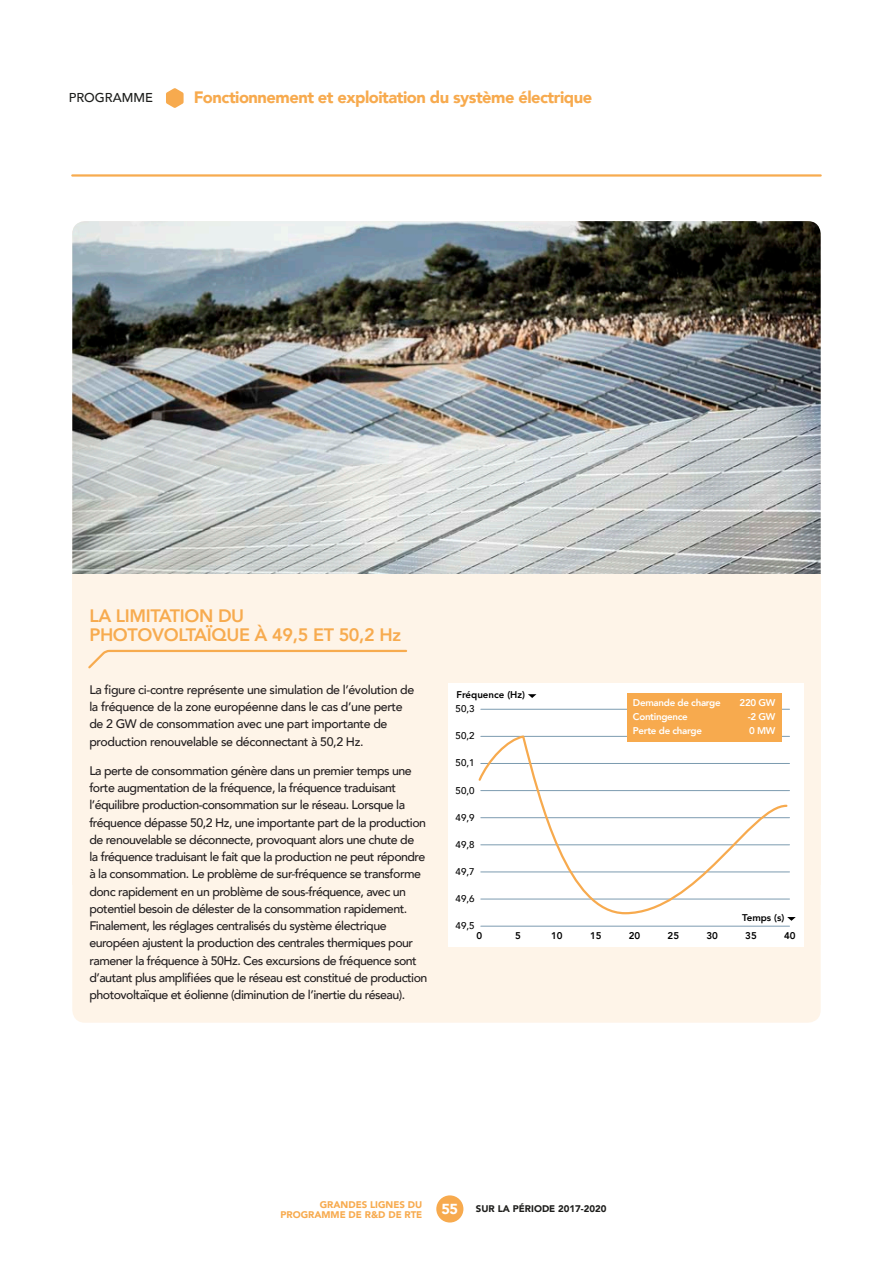
<style>
.page{position:relative;width:893px;height:1263px;background:#fff}
.page>*{position:absolute;margin:0;border:0;box-sizing:border-box;transform-origin:0 0}
.Encadré_Axe_4{font:800 18px/18.8px "Avenir";letter-spacing:-.02em;color:#f7ab4f}
.t1{font:900 16.5px "Avenir";letter-spacing:-.03em;color:#f7aa4e}
.t2{font:900 14.4px "Avenir";color:#fff}
.t3{font:500 12.9px "Avenir";color:#1d1e1c}
.Courant{font:500 12.3px/17.2px "Avenir";letter-spacing:-.04em;color:#231f20}
.t4{font:800 9.75px/14px "Avenir";letter-spacing:-.03em;color:#fff}
.t5{font:800 9.75px "Avenir";color:#000}
.t6{font:500 9.75px "Avenir";color:#000}
.t7{font:900 9.6px/10.5px "Avenir";color:#f7aa4e;text-align:right}
.t8{font:900 9.6px "Avenir";color:#1e1e1c}
</style>
<div class="page">
<hr style="left:72px;top:174px;width:749px;height:3px;background:#f7ab4f">
<div style="left:72px;top:221px;width:749px;height:802px;background:#fef4e8;border-radius:13px"></div>
<img style="left:72px;top:221px;width:749px;height:353px">
<svg style="left:88px;top:649px;width:320px;height:20px"></svg>
<div style="left:449px;top:684px;width:355px;height:263px;background:#fff"></div>
<hr style="left:481px;top:709px;width:308px;height:1px;background:#7c9bb0">
<hr style="left:481px;top:926px;width:308px;height:1px;background:#7c9bb0">
<svg style="left:528px;top:694px;width:8px;height:4px"></svg>
<svg style="left:787px;top:917px;width:9px;height:4px"></svg>
<div style="left:627px;top:693px;width:155px;height:48px;background:#f7aa4e"></div>
<svg style="left:478px;top:735px;width:311px;height:180px"></svg>
<div style="left:436px;top:1195px;width:27px;height:27px;background:#f7aa4e;border-radius:50%"></div>
<svg style="left:166px;top:88px;width:18px;height:20px"></svg>
<p class="t3" style="left:69px;top:87px;width:86px">PROGRAMME</p>
<h2 class="t1" style="left:194px;top:83px;width:400px">Fonctionnement et exploitation du système électrique</h2>
<p class="Encadré_Axe_4" style="left:89px;top:606px;width:313px">LA LIMITATION DU<br>PHOTOVOLTAÏQUE À 49,5 ET 50,2 Hz</p>
<p class="Courant" style="left:89px;top:680px;width:326px">La figure ci-contre représente une simulation de l’évolution de la fréquence de la zone européenne dans le cas d’une perte de 2 GW de consommation avec une part importante de production renouvelable se déconnectant à 50,2 Hz.</p>
<p class="Courant" style="left:89px;top:761px;width:340px">La perte de consommation génère dans un premier temps une forte augmentation de la fréquence, la fréquence traduisant l’équilibre production-consommation sur le réseau. Lorsque la fréquence dépasse 50,2 Hz, une importante part de la production de renouvelable se déconnecte, provoquant alors une chute de<br>la fréquence traduisant le fait que la production ne peut répondre à la consommation. Le problème de sur-fréquence se transforme donc rapidement en un problème de sous-fréquence, avec un potentiel besoin de délester de la consommation rapidement.<br>Finalement, les réglages centralisés du système électrique européen ajustent la production des centrales thermiques pour ramener la fréquence à 50Hz. Ces excursions de fréquence sont d’autant plus amplifiées que le réseau est constitué de production photovoltaïque et éolienne (diminution de l’inertie du réseau).</p>
<p class="t5" style="left:456px;top:687px;width:70px">Fréquence (Hz)</p>
<p class="t4" style="left:633px;top:696px;width:89px">Demande de charge<br>Contingence<br>Perte de charge</p>
<p class="t4" style="left:748px;top:696px;width:29px;text-align:justify;text-indent:-8px">220 GW -2 GW 0 MW</p>
<p class="t6" style="left:456px;top:700px;width:20px">50,3</p>
<p class="t6" style="left:456px;top:727px;width:20px">50,2</p>
<p class="t6" style="left:456px;top:755px;width:20px">50,1</p>
<p class="t6" style="left:456px;top:782px;width:20px">50,0</p>
<p class="t6" style="left:456px;top:809px;width:20px">49,9</p>
<p class="t6" style="left:456px;top:836px;width:20px">49,8</p>
<p class="t6" style="left:456px;top:863px;width:20px">49,7</p>
<p class="t6" style="left:456px;top:890px;width:20px">49,6</p>
<p class="t6" style="left:456px;top:917px;width:20px">49,5</p>
<p class="t5" style="left:742px;top:910px;width:44px">Temps (s)</p>
<p class="t5" style="left:476px;top:928px;width:7px">0</p>
<p class="t5" style="left:515px;top:928px;width:7px">5</p>
<p class="t5" style="left:551px;top:928px;width:13px">10</p>
<p class="t5" style="left:590px;top:928px;width:13px">15</p>
<p class="t5" style="left:629px;top:928px;width:13px">20</p>
<p class="t5" style="left:668px;top:928px;width:13px">25</p>
<p class="t5" style="left:706px;top:928px;width:13px">30</p>
<p class="t5" style="left:745px;top:928px;width:13px">35</p>
<p class="t5" style="left:784px;top:928px;width:13px">40</p>
<p class="t7" style="left:280px;top:1199px;width:143px">GRANDES LIGNES DU<br>PROGRAMME DE R&amp;D DE RTE</p>
<p class="t8" style="left:476px;top:1200px;width:132px">SUR LA PÉRIODE 2017-2020</p>
<p class="t2" style="left:441px;top:1196px;width:18px">55</p>
</div>
